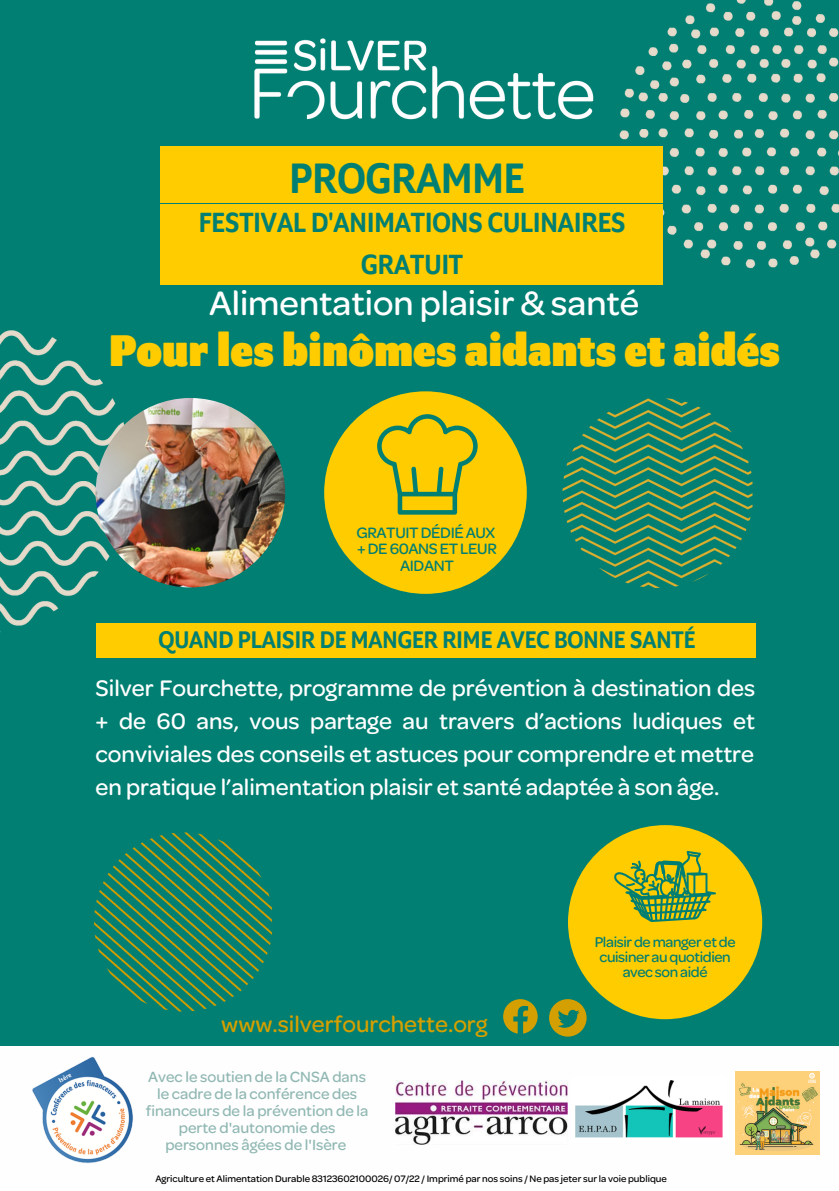
<style>
.page{position:relative;width:839px;height:1191px;background:#fff}
.page>*{position:absolute;margin:0;border:0;box-sizing:border-box;transform-origin:0 0}
.t1{font:900 48px "Program";color:#fc0}
.t2{font:500 46px "Program";color:#007f72}
.t3{font:500 36px "Omnes";color:#fff}
.t4{font:500 30px/42px "Program";color:#007f72;text-align:center}
.t5{font:500 26px "Program";color:#007f72}
.t6{font:500 24px/33px "Omnes";color:#fff;text-align:justify}
.t7{font:500 24px "Omnes";color:#d49f00}
.t8{font:500 16px/16px "Omnes";letter-spacing:-.025em;color:#007e72;text-align:center}
.t9{font:500 15.8px/17px "Omnes";color:#91b8b3;text-align:center}
.t10{font:500 15.2px/15.2px "Omnes";letter-spacing:-.025em;color:#007e72;text-align:center}
.t11{font:500 10px "Omnes";color:#000}
</style>
<div class="page">
<div style="left:0;top:0;width:838px;height:1191px;background:#007f72"></div>
<img style="left:254px;top:38px;width:340px;height:82px">
<img style="left:619px;top:0;width:219px;height:285px">
<div style="left:0;top:1046px;width:838px;height:145px;background:#fefefe"></div>
<svg style="left:549px;top:999px;width:37px;height:38px"></svg>
<svg style="left:503px;top:999px;width:34px;height:35px"></svg>
<img style="left:0;top:330px;width:139px;height:303px">
<div style="left:160px;top:146px;width:502px;height:57px;background:#fc0"></div>
<div style="left:160px;top:204px;width:502px;height:81px;background:#fc0"></div>
<div style="left:324px;top:391px;width:202px;height:203px;background:#fc0;border-radius:50%"></div>
<img style="left:96px;top:398px;width:189px;height:189px;border-radius:50%">
<img style="left:562px;top:398px;width:191px;height:190px">
<div style="left:568px;top:825px;width:194px;height:194px;background:#fc0;border-radius:50%"></div>
<svg style="left:614px;top:851px;width:102px;height:71px"></svg>
<img style="left:93px;top:832px;width:180px;height:180px">
<svg style="left:377px;top:414px;width:100px;height:101px"></svg>
<div style="left:96px;top:623px;width:659px;height:35px;background:#fc0"></div>
<img style="left:32px;top:1056px;width:101px;height:107px">
<img style="left:395px;top:1080px;width:172px;height:65px">
<img style="left:735px;top:1072px;width:84px;height:82px">
<img style="left:575px;top:1080px;width:148px;height:58px">
<h2 class="t2" style="left:289px;top:152px;width:236px">PROGRAMME</h2>
<p class="t4" style="left:199px;top:202px;width:428px">FESTIVAL D'ANIMATIONS CULINAIRES<br>GRATUIT</p>
<h3 class="t3" style="left:209px;top:290px;width:432px">Alimentation plaisir &amp; santé</h3>
<h1 class="t1" style="left:109px;top:323px;width:672px">Pour les binômes aidants et aidés</h1>
<p class="t8" style="left:356px;top:527px;width:142px">GRATUITDÉDIÉAUX +DE60ANSETLEUR<br>AIDANT</p>
<p class="t5" style="left:158px;top:625px;width:539px">QUAND PLAISIR DE MANGER RIME AVEC BONNE SANTÉ</p>
<p class="t6" style="left:96px;top:673px;width:661px">Silver Fourchette, programme de prévention à destination des + de 60 ans, vous partage au travers d’actions ludiques et conviviales des conseils et astuces pour comprendre et mettre en pratique l’alimentation plaisir et santé adaptée à son âge.</p>
<p class="t7" style="left:221px;top:1016px;width:268px">www.silverfourchette.org</p>
<p class="t9" style="left:146px;top:1070px;width:224px">Avec le soutien de la CNSA dans le cadre de la conférence des financeurs de la prévention de la perte d'autonomie des personnes âgées de l'Isère</p>
<p class="t10" style="left:594px;top:936px;width:142px">Plaisirdemangeretde cuisinerauquotidien avecsonaidé</p>
<p class="t11" style="left:155px;top:1176px;width:513px">Agriculture et Alimentation Durable 83123602100026/ 07/22 / Imprimé par nos soins / Ne pas jeter sur la voie publique</p>
</div>
